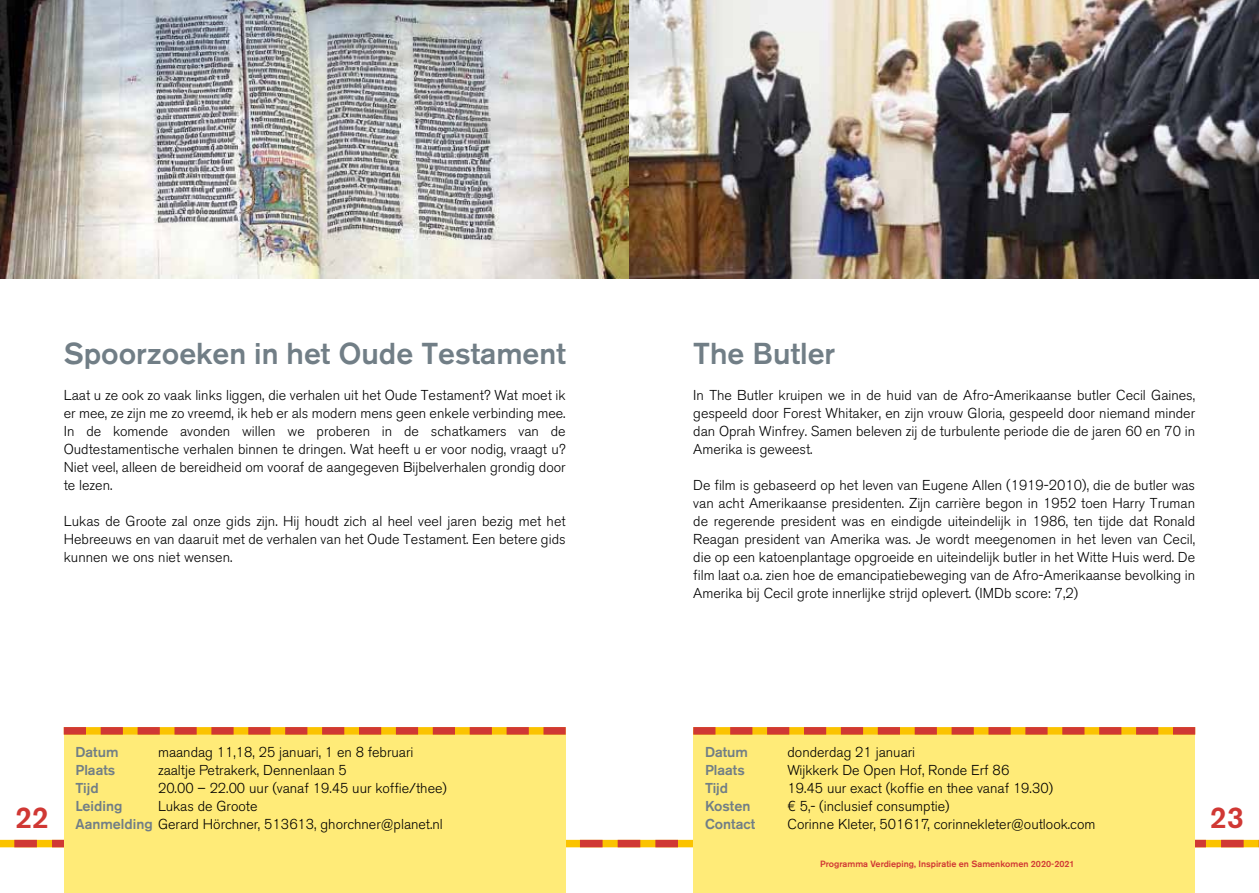
<style>
.page{position:relative;width:1259px;height:893px;background:#fff}
.page>*{position:absolute;margin:0;border:0;box-sizing:border-box;transform-origin:0 0}
.t1{font:500 30px "Akzidenz Grotesk BE";color:#717e86}
.t2{font:500 30px "Akzidenz Grotesk BE";color:#d03834}
.t3{font:300 14.25px/18px "Akzidenz Grotesk BE";color:#000;text-align:justify}
.t4{font:500 14.25px "Akzidenz Grotesk BE";color:#717e86}
.t5{font:500 9px "Akzidenz Grotesk BE";color:#d03834}
.s1{font-weight:500;color:#717e86}
</style>
<div class="page">
<svg style="left:0;top:840px;width:1259px;height:7px;background:#e4781b"></svg>
<img style="left:0;top:0;width:629px;height:279px">
<div style="left:64px;top:735px;width:502px;height:158px;background:#ffeb78"></div>
<svg style="left:64px;top:727px;width:502px;height:8px;background:#e27323"></svg>
<img style="left:629px;top:0;width:630px;height:279px">
<div style="left:693px;top:731px;width:502px;height:162px;background:#ffeb78"></div>
<svg style="left:693px;top:727px;width:502px;height:8px;background:#e27323"></svg>
<h1 class="t1" style="left:64px;top:335px;width:503px">Spoorzoeken in het Oude Testament</h1>
<p class="t3" style="left:64px;top:386px;width:503px">Laat u ze ook zo vaak links liggen, die verhalen uit het Oude Testament? Wat moet ik er mee, ze zijn me zo vreemd, ik heb er als modern mens geen enkele verbinding mee.<br>In de komende avonden willen we proberen in de schatkamers van de Oudtestamentische verhalen binnen te dringen. Wat heeft u er voor nodig, vraagt u?<br>Niet veel, alleen de bereidheid om vooraf de aangegeven Bijbelverhalen grondig door te lezen.</p>
<p class="t3" style="left:64px;top:512px;width:503px">Lukas de Groote zal onze gids zijn. Hij houdt zich al heel veel jaren bezig met het Hebreeuws en van daaruit met de verhalen van het Oude Testament. Een betere gids kunnen we ons niet wensen.</p>
<h1 class="t1" style="left:693px;top:335px;width:143px">The Butler</h1>
<p class="t3" style="left:693px;top:386px;width:503px">In The Butler kruipen we in de huid van de Afro-Amerikaanse butler Cecil Gaines, gespeeld door Forest Whitaker, en zijn vrouw Gloria, gespeeld door niemand minder dan Oprah Winfrey. Samen beleven zij de turbulente periode die de jaren 60 en 70 in Amerika is geweest.</p>
<p class="t3" style="left:693px;top:476px;width:503px">De film is gebaseerd op het leven van Eugene Allen (1919-2010), die de butler was van acht Amerikaanse presidenten. Zijn carrière begon in 1952 toen Harry Truman de regerende president was en eindigde uiteindelijk in 1986, ten tijde dat Ronald Reagan president van Amerika was. Je wordt meegenomen in het leven van Cecil, die op een katoenplantage opgroeide en uiteindelijk butler in het Witte Huis werd. De film laat o.a. zien hoe de emancipatiebeweging van de Afro-Amerikaanse bevolking in Amerika bij Cecil grote innerlijke strijd oplevert. (IMDb score: 7,2)</p>
<p class="t4" style="left:75px;top:743px;width:45px">Datum</p>
<p class="t3" style="left:158px;top:743px;width:257px">maandag 11,18, 25 januari, 1 en 8 februari</p>
<p class="t4" style="left:75px;top:761px;width:41px">Plaats</p>
<p class="t3" style="left:158px;top:761px;width:190px">zaaltje Petrakerk, Dennenlaan 5</p>
<p class="t4" style="left:75px;top:779px;width:25px">Tijd</p>
<p class="t3" style="left:158px;top:779px;width:290px">20.00 – 22.00 uur (vanaf 19.45 uur koffie/thee)</p>
<p class="t4" style="left:75px;top:797px;width:48px">Leiding</p>
<p class="t4" style="left:705px;top:743px;width:45px">Datum</p>
<p class="t3" style="left:787px;top:743px;width:129px">donderdag 21 januari</p>
<p class="t4" style="left:705px;top:761px;width:41px">Plaats</p>
<p class="t3" style="left:787px;top:761px;width:223px">Wijkkerk De Open Hof, Ronde Erf 86</p>
<p class="t4" style="left:705px;top:779px;width:25px">Tijd</p>
<p class="t3" style="left:787px;top:779px;width:267px">19.45 uur exact (koffie en thee vanaf 19.30)</p>
<p class="t4" style="left:705px;top:797px;width:47px">Kosten</p>
<p class="t3" style="left:787px;top:797px;width:164px">€ 5,- (inclusief consumptie)</p>
<p class="t3" style="left:75px;top:797px;width:369px;text-indent:82px">Lukas de Groote<br><span class="s1">Aanmelding</span> Gerard Hörchner, 513613, ghorchner@planet.nl</p>
<h1 class="t2" style="left:15px;top:799px;width:35px">22</h1>
<p class="t4" style="left:705px;top:815px;width:52px">Contact</p>
<p class="t3" style="left:787px;top:815px;width:309px">Corinne Kleter, 501617, corinnekleter@outlook.com</p>
<h1 class="t2" style="left:1210px;top:799px;width:35px">23</h1>
<p class="t5" style="left:820px;top:858px;width:256px">Programma Verdieping, Inspiratie en Samenkomen 2020-2021</p>
</div>
